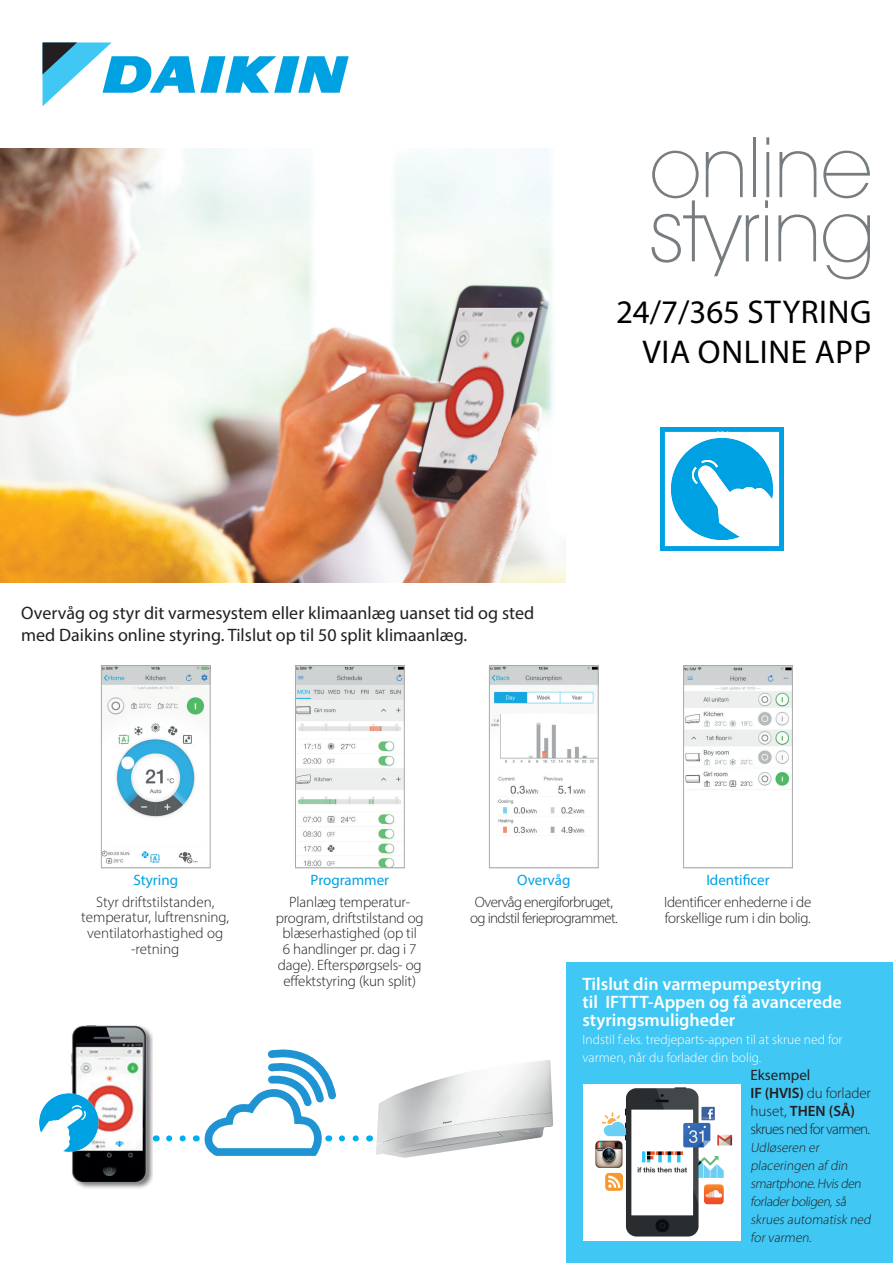
<style>
.page{position:relative;width:893px;height:1263px;background:#fff}
.page>*{position:absolute;margin:0;border:0;box-sizing:border-box;transform-origin:0 0}
.t1{font:33px/39.6px "Myriad Pro";letter-spacing:.02em;color:#000;text-align:right}
.t2{font:18px/21.6px "Myriad Pro";color:#231f20}
.t3{font:600 18px/18px "Myriad Pro";color:#fff}
.t4{font:300 15px/15.8px "Myriad Pro";letter-spacing:-.01em;color:#231f20;text-align:center}
.t5{font:300 15px/18px "Myriad Pro";letter-spacing:-.05em;color:#231f20}
.t6{font:300 15px/15.8px "Myriad Pro";letter-spacing:-.04em;color:#231f20;text-align:center}
.t7{font:15px "Myriad Pro";color:#00a1e3}
.t8{font:300 13.5px/18px "Myriad Pro";color:#231f20}
.t9{font:300 13.5px/18px "Myriad Pro";color:#fff}
.s1{font-weight:400}
.s2{font-weight:600}
</style>
<div class="page">
<hr style="left:753px;top:137px;width:3px;height:60px;background:#767c80">
<hr style="left:766px;top:152px;width:3px;height:45px;background:#767c80">
<svg style="left:766px;top:137px;width:3px;height:8px"></svg>
<svg style="left:779px;top:151px;width:37px;height:46px"></svg>
<svg style="left:823px;top:151px;width:47px;height:47px"></svg>
<svg style="left:652px;top:151px;width:107px;height:125px"></svg>
<hr style="left:765px;top:215px;width:3px;height:46px;background:#767c80">
<svg style="left:765px;top:200px;width:3px;height:8px"></svg>
<svg style="left:778px;top:214px;width:38px;height:47px"></svg>
<svg style="left:823px;top:214px;width:47px;height:65px"></svg>
<img style="left:0;top:149px;width:565px;height:434px">
<img style="left:660px;top:427px;width:123px;height:124px">
<div style="left:566px;top:962px;width:327px;height:301px;background:#40c7f4"></div>
<img style="left:103px;top:667px;width:106px;height:197px">
<div style="left:101px;top:665px;width:110px;height:203px;border:1px solid #a8a9ad"></div>
<img style="left:297px;top:667px;width:106px;height:199px">
<div style="left:295px;top:665px;width:110px;height:203px;border:1px solid #a8a9ad"></div>
<img style="left:491px;top:667px;width:106px;height:166px">
<div style="left:489px;top:665px;width:110px;height:203px;border:1px solid #a8a9ad"></div>
<img style="left:685px;top:667px;width:106px;height:123px">
<div style="left:683px;top:665px;width:110px;height:203px;border:1px solid #a8a9ad"></div>
<img style="left:584px;top:1084px;width:157px;height:157px">
<img style="left:376px;top:1060px;width:177px;height:98px">
<img style="left:71px;top:1025px;width:81px;height:164px">
<svg style="left:169px;top:1135px;width:17px;height:6px"></svg>
<svg style="left:196px;top:1049px;width:163px;height:107px"></svg>
<img style="left:39px;top:1087px;width:65px;height:70px">
<svg style="left:43px;top:42px;width:306px;height:64px"></svg>
<h1 class="t1" style="left:616px;top:292px;width:257px">24/7/365 STYRING<br>VIA ONLINE APP</h1>
<p class="t2" style="left:21px;top:602px;width:514px">Overvåg og styr dit varmesystem eller klimaanlæg uanset tid og sted med Daikins online styring. Tilslut op til 50 split klimaanlæg.</p>
<p class="t7" style="left:311px;top:871px;width:80px">Programmer</p>
<p class="t7" style="left:517px;top:871px;width:55px">Overvåg</p>
<p class="t7" style="left:706px;top:871px;width:65px">Identificer</p>
<p class="t7" style="left:133px;top:871px;width:46px">Styring</p>
<p class="t4" style="left:81px;top:893px;width:149px">Styr driftstilstanden, temperatur, luftrensning, ventilatorhastighed og -retning</p>
<p class="t4" style="left:276px;top:894px;width:149px">Planlæg temperatur&shy;program, driftstilstand og blæserhastighed (op til<br>6 handlinger pr. dag i 7 dage). Efterspørgsels- og effektstyring (kun split)</p>
<p class="t6" style="left:470px;top:894px;width:149px">Overvåg energiforbruget, og indstil ferieprogrammet.</p>
<p class="t4" style="left:664px;top:894px;width:149px;text-align:left">Identificer enhederne i de forskellige rum i din bolig.</p>
<p class="t3" style="left:582px;top:975px;width:261px">Tilslut din varmepumpestyring til IFTTT-Appen og få avancerede styringsmuligheder</p>
<p class="t9" style="left:582px;top:1030px;width:262px">Indstil f.eks. tredjeparts-appen til at skrue ned for varmen, når du forlader din bolig.</p>
<p class="t5" style="left:750px;top:1066px;width:122px"><span class="s1">Eksempel<br></span><span class="s2">IF (HVIS)</span> du forlader huset, <span class="s2">THEN (SÅ) </span>skrues ned for varmen.</p>
<p class="t8" style="left:750px;top:1138px;width:124px">Udløseren er placeringen af din smartphone.Hvisden forladerboligen,så skrues automatisk ned forvarmen.</p>
</div>
